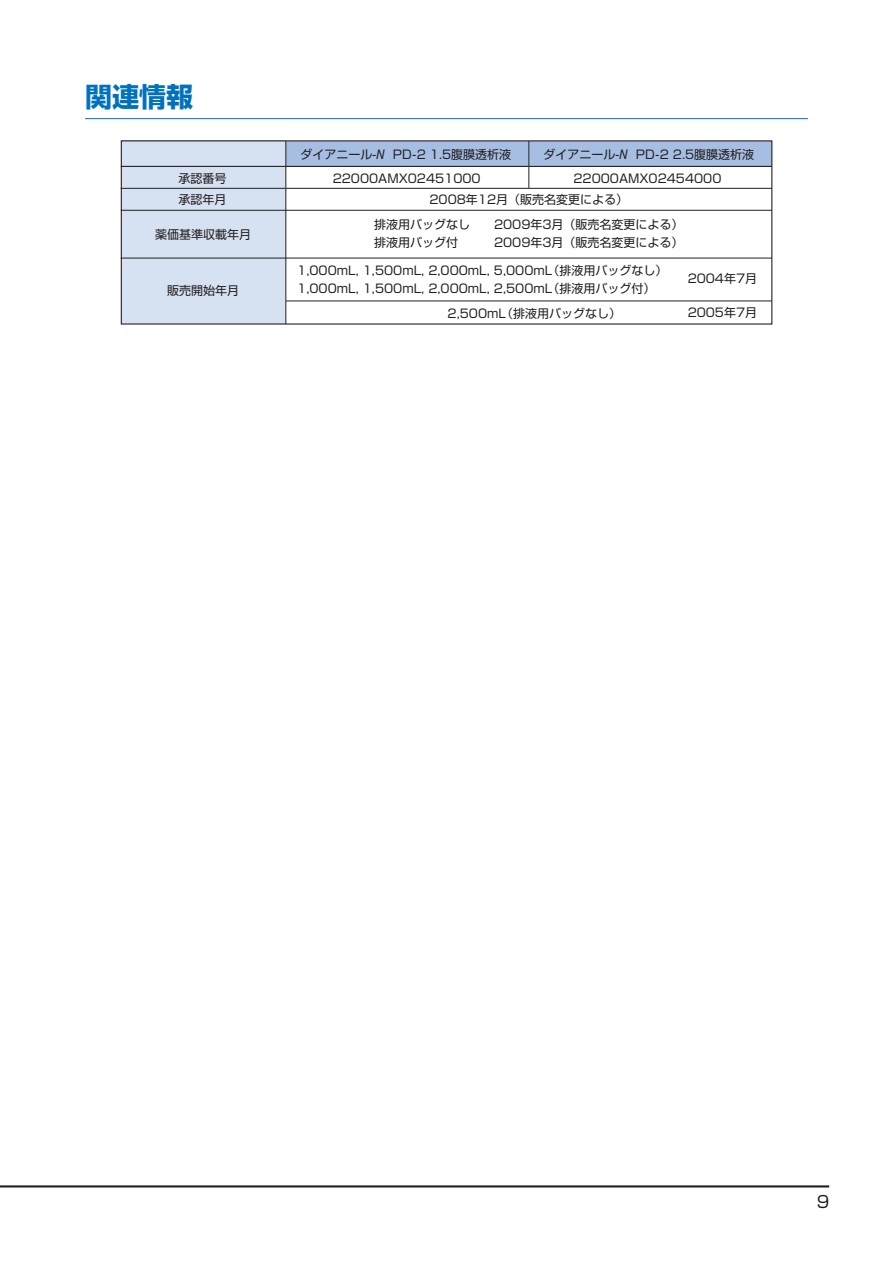
<style>
.page{position:relative;width:893px;height:1263px;background:#fff}
.page>*{position:absolute;margin:0;border:0;box-sizing:border-box;transform-origin:0 0}
.t1{font:700 27px "Shin Go Pro";color:#0072bc}
.t2{font:16.5px "Shin Go Pro";color:#231f20}
.t3{font:12px/24.3px "Shin Go Pro";color:#231f20;text-align:center}
.s1{font-family:"Helvetica LT Std";font-style:italic;font-size:13.2px}
</style>
<div class="page">
<hr style="left:0;top:1185px;width:829px;height:2px;background:#231f20">
<div style="left:121px;top:141px;width:651px;height:25px;background:#a6bee2"></div>
<div style="left:121px;top:141px;width:165px;height:183px;background:#d6e1f2"></div>
<hr style="left:121px;top:188px;width:651px;height:1px;background:#231f20">
<hr style="left:121px;top:166px;width:651px;height:1px;background:#231f20">
<hr style="left:529px;top:141px;width:1px;height:47px;background:#231f20">
<hr style="left:286px;top:141px;width:1px;height:183px;background:#231f20">
<hr style="left:121px;top:210px;width:651px;height:1px;background:#231f20">
<hr style="left:121px;top:258px;width:651px;height:1px;background:#231f20">
<hr style="left:286px;top:301px;width:486px;height:1px;background:#231f20">
<hr style="left:85px;top:118px;width:723px;height:1px;background:#0072bc">
<h1 class="t1" style="left:85px;top:76px;width:109px">関連情報</h1>
<p class="t3" style="left:300px;top:140px;width:212px">ダイアニール-<span class="s1">N</span> PD-2 1.5腹膜透析液</p>
<p class="t3" style="left:543px;top:140px;width:212px">ダイアニール-<span class="s1">N</span> PD-2 2.5腹膜透析液</p>
<p class="t3" style="left:179px;top:164px;width:49px">承認番号</p>
<p class="t3" style="left:333px;top:164px;width:149px">22000AMX02451000</p>
<p class="t3" style="left:573px;top:164px;width:149px">22000AMX02454000</p>
<p class="t3" style="left:179px;top:186px;width:49px">承認年月</p>
<p class="t3" style="left:155px;top:221px;width:97px">薬価基準収載年月</p>
<p class="t3" style="left:374px;top:186px;width:311px">2008年12月（販売名変更による）<br>排液用バッグなし　　2009年3月（販売名変更による）</p>
<p class="t3" style="left:374px;top:229px;width:311px">排液用バッグ付　　　2009年3月（販売名変更による）</p>
<p class="t3" style="left:167px;top:277px;width:73px">販売開始年月</p>
<p class="t3" style="left:297px;top:260px;width:372px;line-height:18px;text-align:left">1,000mL, 1,500mL, 2,000mL, 5,000mL（排液用バッグなし）<br>1,000mL, 1,500mL, 2,000mL, 2,500mL（排液用バッグ付）</p>
<p class="t3" style="left:448px;top:299px;width:175px">2,500mL（排液用バッグなし）</p>
<p class="t3" style="left:688px;top:265px;width:71px">2004年7月</p>
<p class="t3" style="left:688px;top:299px;width:71px">2005年7月</p>
<h2 class="t2" style="left:817px;top:1188px;width:14px">9</h2>
</div>
